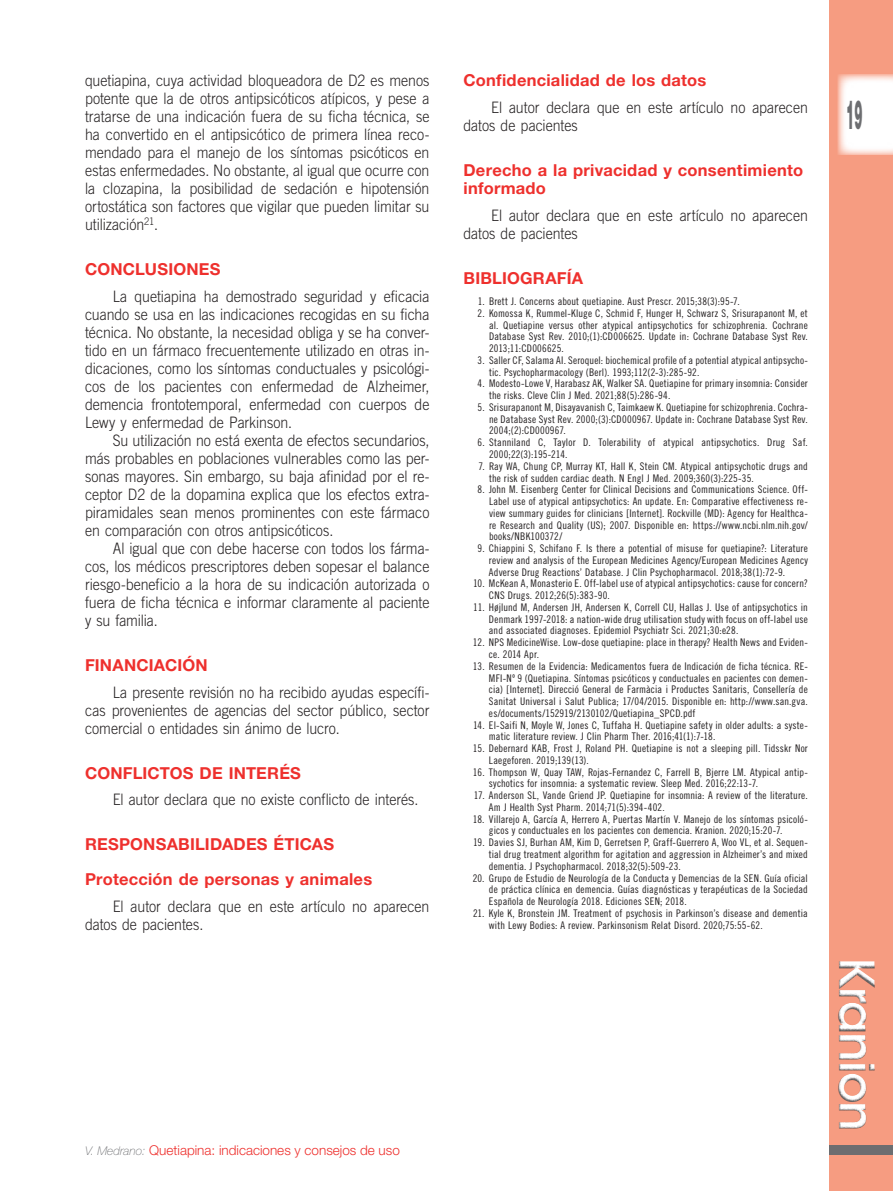
<style>
.page{position:relative;width:893px;height:1191px;background:#fff}
.page>*{position:absolute;margin:0;border:0;box-sizing:border-box;transform-origin:0 0}
.t1{font:600 48.15px "ITC Avant Garde Std";letter-spacing:-.04em;color:#fff}
.t2{font:900 40.5px "Helvetica Neue LT Std";color:#6c6d70;scale:.3 1}
.t3{font:700 16.5px/18px "Helvetica Neue LT Std";letter-spacing:.015em;color:#ee302d}
.t4{font:300 15.75px/18px "Trade Gothic LT Std";letter-spacing:-.005em;color:#231f20;text-align:justify;scale:.9 1}
.t5{font:300 13.5px "Helvetica Neue LT Std";color:#ee302d}
.t6{font:10.5px/11.7px "Trade Gothic LT Std Cn 18";letter-spacing:.015em;color:#231f20}
.s1{font-weight:100;font-style:italic;font-size:12px;color:#6c6d70}
</style>
<div class="page">
<div style="left:829px;top:0;width:64px;height:1191px;background:#f69c81"></div>
<div style="left:829px;top:1145px;width:64px;height:9px;background:#6c6d70"></div>
<div style="left:825px;top:950px;width:63px;height:239px;background:#231f20;opacity:.75"></div>
<svg style="left:838px;top:74px;width:55px;height:81px;background:#fdf4f2"></svg>
<p class="t4" style="left:85px;top:71px;width:384px">quetiapina, cuya actividad bloqueadora de D2 es menos potente que la de otros antipsicóticos atípicos, y pese a tratarse de una indicación fuera de su ficha técnica, se ha convertido en el antipsicótico de primera línea reco&shy;mendado para el manejo de los síntomas psicóticos en estas enfermedades. No obstante, al igual que ocurre con la clozapina, la posibilidad de sedación e hipotensión ortostática son factores que vigilar que pueden limitar su utilización<sup>21</sup>.</p>
<h3 class="t3" style="left:85px;top:260px;width:137px">CONCLUSIONES</h3>
<p class="t4" style="left:85px;top:287px;width:384px;text-indent:28px">La quetiapina ha demostrado seguridad y eficacia cuando se usa en las indicaciones recogidas en su ficha técnica. No obstante, la necesidad obliga y se ha conver&shy;tido en un fármaco frecuentemente utilizado en otras in&shy;dicaciones, como los síntomas conductuales y psicológi&shy;cos de los pacientes con enfermedad de Alzheimer, demencia frontotemporal, enfermedad con cuerpos de Lewy y enfermedad de Parkinson.</p>
<p class="t4" style="left:85px;top:431px;width:384px;text-indent:28px">Su utilización no está exenta de efectos secundarios, más probables en poblaciones vulnerables como las per&shy;sonas mayores. Sin embargo, su baja afinidad por el re&shy;ceptor D2 de la dopamina explica que los efectos extra&shy;piramidales sean menos prominentes con este fármaco en comparación con otros antipsicóticos.</p>
<h3 class="t4" style="left:85px;top:539px;width:384px;text-indent:28px">Al igual que con debe hacerse con todos los fárma&shy;cos, los médicos prescriptores deben sopesar el balance riesgo-beneficio a la hora de su indicación autorizada o fuera de ficha técnica e informar claramente al paciente y su familia.</h3>
<h3 class="t3" style="left:85px;top:656px;width:124px">FINANCIACIÓN</h3>
<h3 class="t4" style="left:85px;top:682px;width:384px;text-indent:28px">La presente revisión no ha recibido ayudas específi&shy;cas provenientes de agencias del sector público, sector comercial o entidades sin ánimo de lucro.</h3>
<h3 class="t3" style="left:85px;top:763px;width:217px">CONFLICTOS DE INTERÉS</h3>
<h3 class="t4" style="left:113px;top:790px;width:341px">El autor declara que no existe conflicto de interés.</h3>
<h3 class="t3" style="left:85px;top:826px;width:289px;line-height:35px">RESPONSABILIDADES ÉTICAS<br>Protección de personas y animales</h3>
<h3 class="t4" style="left:85px;top:897px;width:384px;text-indent:28px">El autor declara que en este artículo no aparecen datos de pacientes.</h3>
<p class="t5" style="left:85px;top:1141px;width:316px"><span class="s1">V. Medrano:</span> Quetiapina: indicaciones y consejos de uso</p>
<h3 class="t3" style="left:463px;top:71px;width:244px">Confidencialidad de los datos</h3>
<h3 class="t4" style="left:463px;top:98px;width:384px;text-indent:28px">El autor declara que en este artículo no aparecen datos de pacientes</h3>
<h3 class="t3" style="left:463px;top:161px;width:341px">Derecho a la privacidad y consentimiento informado</h3>
<h3 class="t4" style="left:463px;top:206px;width:384px;text-indent:28px">El autor declara que en este artículo no aparecen datos de pacientes</h3>
<h3 class="t3" style="left:463px;top:269px;width:121px">BIBLIOGRAFÍA</h3>
<p class="t6" style="left:478px;top:295px;width:263px">1. Brett J. Concerns about quetiapine. Aust Prescr. 2015;38(3):95-7.</p>
<p class="t6" style="left:489px;top:307px;width:320px;text-align:justify;text-indent:-11px">2. Komossa K, Rummel-Kluge C, Schmid F, Hunger H, Schwarz S, Srisurapanont M, et al. Quetiapine versus other atypical antipsychotics for schizophrenia. Cochrane Database Syst Rev. 2010;(1):CD006625. Update in: Cochrane Database Syst Rev.<br>2013;11:CD006625.</p>
<p class="t6" style="left:489px;top:354px;width:320px;text-indent:-11px">3. Saller CF, Salama AI. Seroquel: biochemical profile of a potential atypical antipsycho&shy;tic. Psychopharmacology (Berl). 1993;112(2-3):285-92.</p>
<p class="t6" style="left:489px;top:378px;width:320px;text-indent:-11px">4. Modesto-Lowe V, Harabasz AK, Walker SA. Quetiapine for primary insomnia: Consider the risks. Cleve Clin J Med. 2021;88(5):286-94.</p>
<p class="t6" style="left:489px;top:401px;width:320px;text-align:justify;text-indent:-11px">5. Srisurapanont M, Disayavanish C, Taimkaew K. Quetiapine for schizophrenia. Cochra&shy;ne Database Syst Rev. 2000;(3):CD000967. Update in: Cochrane Database Syst Rev.<br>2004;(2):CD000967.</p>
<p class="t6" style="left:489px;top:436px;width:320px;text-indent:-11px">6. Stanniland C, Taylor D. Tolerability of atypical antipsychotics. Drug Saf.<br>2000;22(3):195-214.</p>
<p class="t6" style="left:489px;top:460px;width:320px;text-indent:-11px">7. Ray WA, Chung CP, Murray KT, Hall K, Stein CM. Atypical antipsychotic drugs and the risk of sudden cardiac death. N Engl J Med. 2009;360(3):225-35.</p>
<p class="t6" style="left:489px;top:483px;width:320px;text-align:justify;text-indent:-12px">8. John M. Eisenberg Center for Clinical Decisions and Communications Science. Off-Label use of atypical antipsychotics: An update. En: Comparative effectiveness re&shy;view summary guides for clinicians [Internet]. Rockville (MD): Agency for Healthca&shy;re Research and Quality (US); 2007. Disponible en: https://www.ncbi.nlm.nih.gov/ books/NBK100372/</p>
<p class="t6" style="left:489px;top:542px;width:320px;text-align:justify;text-indent:-11px">9. Chiappini S, Schifano F. Is there a potential of misuse for quetiapine?: Literature review and analysis of the European Medicines Agency/European Medicines Agency Adverse Drug Reactions’ Database. J Clin Psychopharmacol. 2018;38(1):72-9.</p>
<p class="t6" style="left:489px;top:577px;width:320px;text-indent:-16px">10. McKean A, Monasterio E. Off-label use of atypical antipsychotics: cause for concern?<br>CNS Drugs. 2012;26(5):383-90.</p>
<p class="t6" style="left:489px;top:601px;width:320px;text-align:justify;text-indent:-16px">11. Højlund M, Andersen JH, Andersen K, Correll CU, Hallas J. Use of antipsychotics in Denmark 1997-2018: a nation-wide drug utilisation study with focus on off-label use and associated diagnoses. Epidemiol Psychiatr Sci. 2021;30:e28.</p>
<p class="t6" style="left:489px;top:636px;width:320px;text-indent:-16px">12. NPS MedicineWise. Low-dose quetiapine: place in therapy? Health News and Eviden&shy;ce. 2014 Apr.</p>
<p class="t6" style="left:489px;top:660px;width:320px;text-align:justify;text-indent:-16px">13. Resumen de la Evidencia: Medicamentos fuera de Indicación de ficha técnica. RE-MFI-Nº 9 (Quetiapina. Síntomas psicóticos y conductuales en pacientes con demen&shy;cia) [Internet]. Direcció General de Farmàcia i Productes Sanitaris, Consellería de Sanitat Universal i Salut Publica; 17/04/2015. Disponible en: http://www.san.gva. es/documents/152919/2130102/Quetiapina_SPCD.pdf</p>
<p class="t6" style="left:489px;top:719px;width:320px;text-indent:-16px">14. El-Saifi N, Moyle W, Jones C, Tuffaha H. Quetiapine safety in older adults: a syste&shy;matic literature review. J Clin Pharm Ther. 2016;41(1):7-18.</p>
<p class="t6" style="left:489px;top:742px;width:320px;text-indent:-16px">15. Debernard KAB, Frost J, Roland PH. Quetiapine is not a sleeping pill. Tidsskr Nor<br>Laegeforen. 2019;139(13).</p>
<p class="t6" style="left:489px;top:766px;width:320px;text-indent:-16px">16. Thompson W, Quay TAW, Rojas-Fernandez C, Farrell B, Bjerre LM. Atypical antip&shy;sychotics for insomnia: a systematic review. Sleep Med. 2016;22:13-7.</p>
<p class="t6" style="left:489px;top:789px;width:320px;text-indent:-15px">17. Anderson SL, Vande Griend JP. Quetiapine for insomnia: A review of the literature.<br>Am J Health Syst Pharm. 2014;71(5):394-402.</p>
<p class="t6" style="left:489px;top:813px;width:320px;text-indent:-16px">18. Villarejo A, García A, Herrero A, Puertas Martín V. Manejo de los síntomas psicoló&shy;gicos y conductuales en los pacientes con demencia. Kranion. 2020;15:20-7.</p>
<p class="t6" style="left:489px;top:836px;width:320px;text-align:justify;text-indent:-16px">19. Davies SJ, Burhan AM, Kim D, Gerretsen P, Graff-Guerrero A, Woo VL, et al. Sequen&shy;tial drug treatment algorithm for agitation and aggression in Alzheimer’s and mixed dementia. J Psychopharmacol. 2018;32(5):509-23.</p>
<p class="t6" style="left:489px;top:871px;width:320px;text-align:justify;text-indent:-16px">20. Grupo de Estudio de Neurología de la Conducta y Demencias de la SEN. Guía oficial de práctica clínica en demencia. Guías diagnósticas y terapéuticas de la Sociedad Española de Neurología 2018. Ediciones SEN; 2018.</p>
<p class="t6" style="left:489px;top:907px;width:320px;text-indent:-16px">21. Kyle K, Bronstein JM. Treatment of psychosis in Parkinson’s disease and dementia with Lewy Bodies: A review. Parkinsonism Relat Disord. 2020;75:55-62.</p>
<h2 class="t2" style="left:846px;top:91px;width:56px">19</h2>
<h1 class="t1" style="left:887px;top:957px;width:176px;rotate:90deg">Kranion</h1>
</div>
